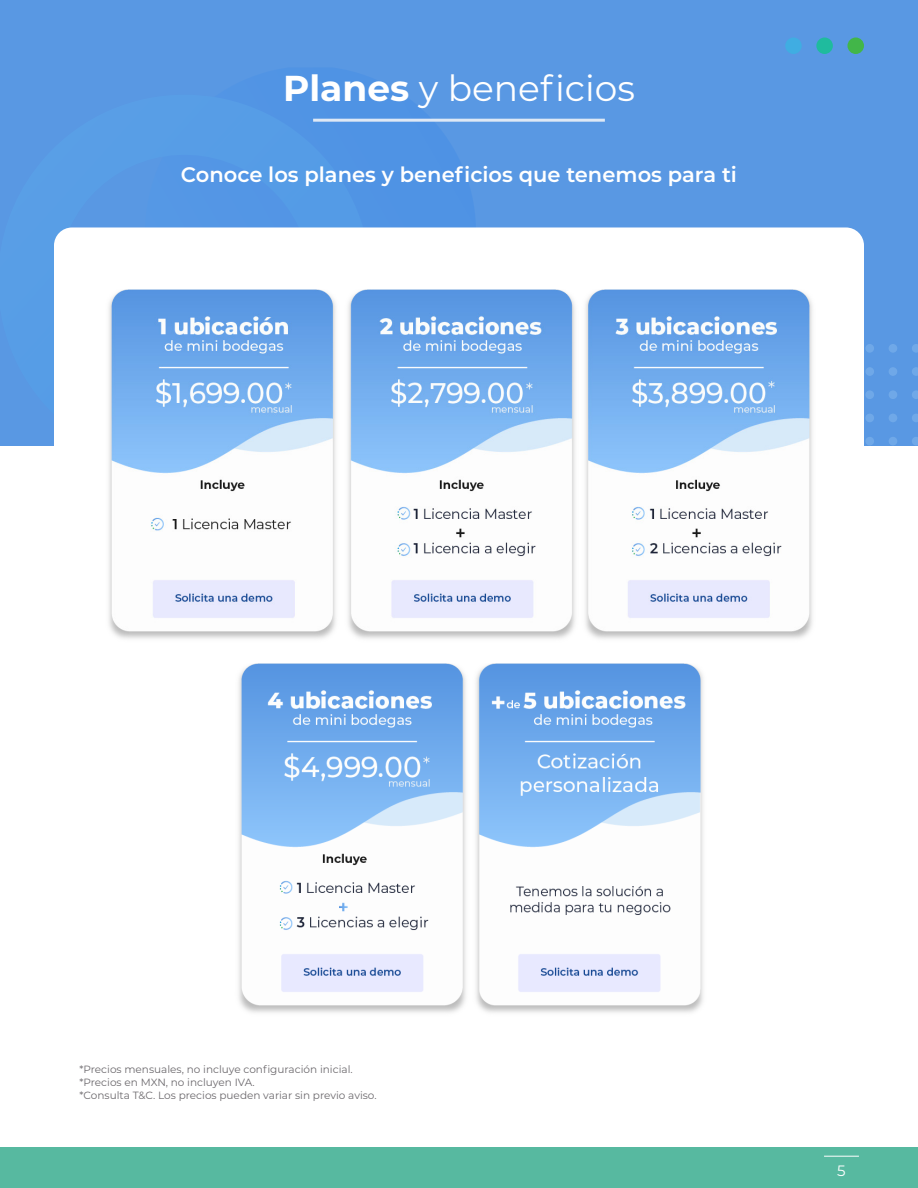
<style>
.page{position:relative;width:918px;height:1188px;background:#fff}
.page>*{position:absolute;margin:0;border:0;box-sizing:border-box;transform-origin:0 0}
.t1{font:36px "Montserrat";color:#fff}
.t2{font:600 21px "Montserrat";color:#fff}
.t3{font:15px "Montserrat";color:#fff}
.t4{font:10.5px/12.6px "Montserrat";color:#6c696d}
.s1{font-weight:700}
</style>
<div class="page">
<div style="left:0;top:0;width:918px;height:446px;background:#5998e3"></div>
<svg style="left:392px;top:91px;width:85px;height:135px"></svg>
<div style="left:54px;top:227px;width:810px;height:819px;background:#fff;border-radius:18px"></div>
<svg style="left:865px;top:344px;width:53px;height:101px"></svg>
<div style="left:785px;top:38px;width:17px;height:16px;background:#40ade2;border-radius:50%"></div>
<div style="left:816px;top:38px;width:17px;height:16px;background:#1fbb9e;border-radius:50%"></div>
<div style="left:848px;top:38px;width:16px;height:16px;background:#42b649;border-radius:50%"></div>
<div style="left:0;top:1148px;width:918px;height:40px;background:#57b9a0"></div>
<hr style="left:824px;top:1156px;width:35px;height:1px;background:#fff">
<img style="left:109px;top:290px;width:704px;height:349px">
<img style="left:238px;top:663px;width:465px;height:350px">
<hr style="left:313px;top:119px;width:292px;height:3px;background:#dee8f5">
<h1 class="t1" style="left:283px;top:63px;width:353px"><span class="s1">Planes</span> y beneficios</h1>
<h2 class="t2" style="left:181px;top:160px;width:558px">Conoce los planes y beneficios que tenemos para ti</h2>
<p class="t4" style="left:80px;top:1063px;width:299px">*Precios mensuales, no incluye configuración inicial. *Precios en MXN, no incluyen IVA.<br>*Consulta T&amp;C. Los precios pueden variar sin previo aviso.</p>
<h3 class="t3" style="left:837px;top:1160px;width:10px">5</h3>
</div>
